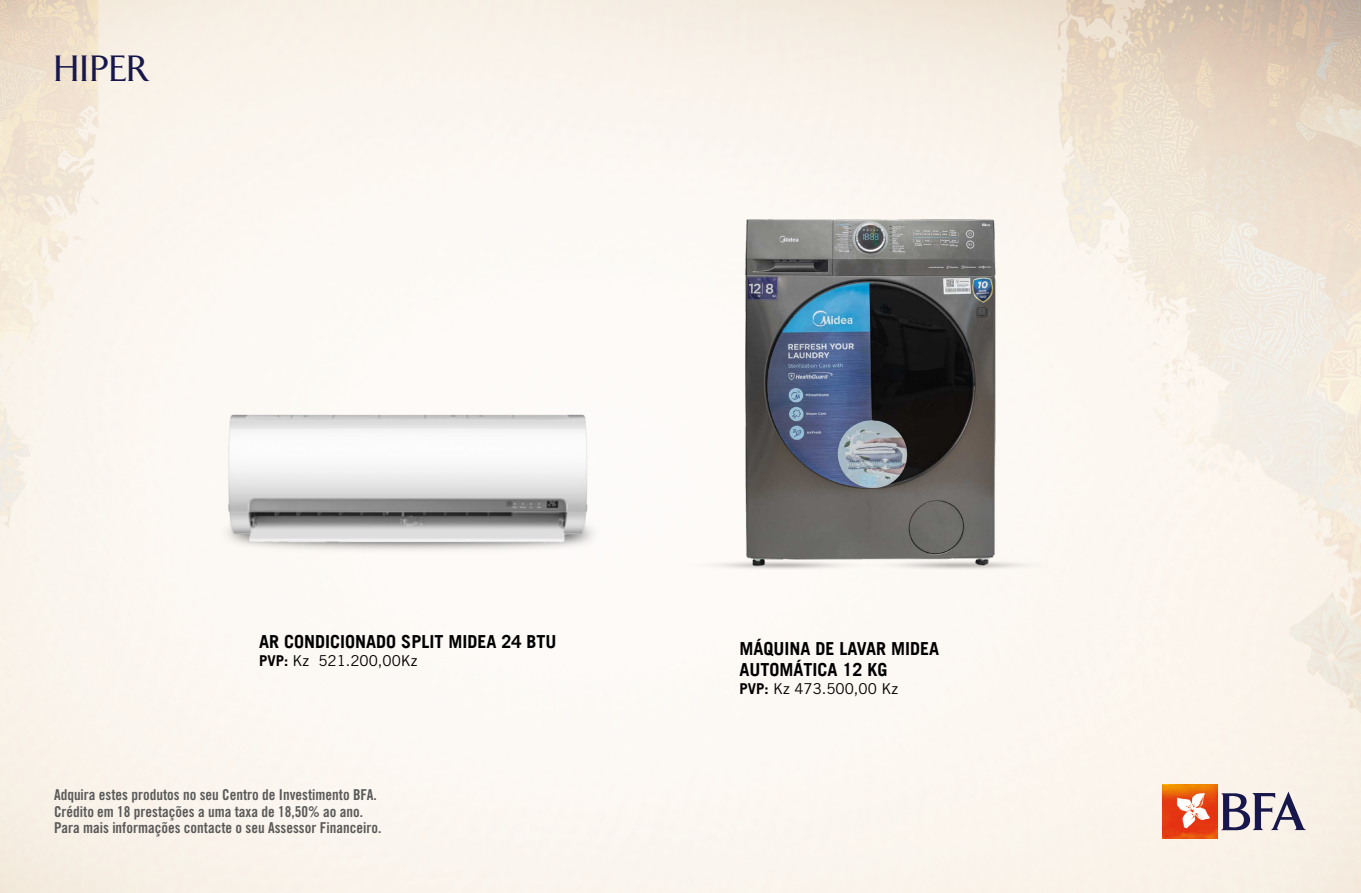
<style>
.page{position:relative;width:1361px;height:893px;background:#fff}
.page>*{position:absolute;margin:0;border:0;box-sizing:border-box;transform-origin:0 0}
.t1{font:500 37.5px "Arrow";color:#17174b}
.t2{font:18px/21.6px "Trade Gothic Bold 4";color:#000}
.t3{font:15px/16.5px "Trade Gothic LT Std Bd Cn 20";color:#595959}
.t4{font:15px "Trade Gothic LT Std";color:#000}
.s1{font-family:"Trade Gothic Bold 4"}
</style>
<div class="page">
<img style="left:0;top:0;width:1361px;height:893px">
<svg style="left:1221px;top:792px;width:85px;height:38px;background:#a39eac"></svg>
<img style="left:1162px;top:785px;width:55px;height:54px">
<img style="left:688px;top:180px;width:353px;height:411px">
<img style="left:195px;top:376px;width:427px;height:192px">
<img style="left:898px;top:558px;width:178px;height:14px">
<img style="left:664px;top:558px;width:234px;height:14px">
<h1 class="t1" style="left:54px;top:49px;width:96px">HIPER</h1>
<p class="t2" style="left:259px;top:632px;width:299px">AR CONDICIONADO SPLIT MIDEA 24 BTU</p>
<p class="t4" style="left:259px;top:652px;width:160px"><span class="s1">PVP:</span> Kz 521.200,00Kz</p>
<p class="t3" style="left:54px;top:786px;width:329px">Adquira estes produtos no seu Centro de Investimento BFA.<br>Crédito em 18 prestações a uma taxa de 18,50% ao ano.<br>Para mais informações contacte o seu Assessor Financeiro.</p>
<p class="t2" style="left:739px;top:638px;width:201px">MÁQUINA DE LAVAR MIDEA<br>AUTOMÁTICA 12 KG</p>
<p class="t4" style="left:739px;top:680px;width:160px"><span class="s1">PVP:</span> Kz 473.500,00 Kz</p>
</div>
